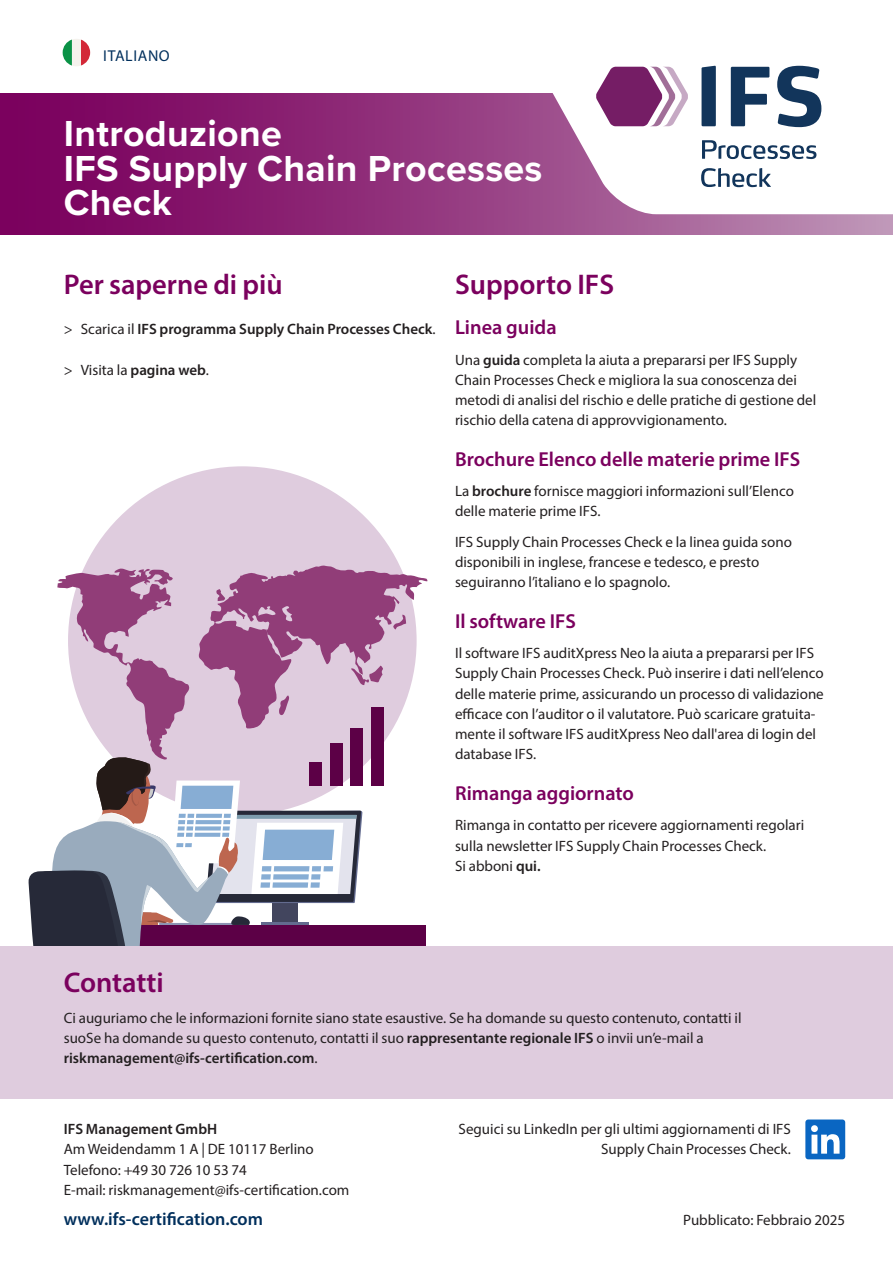
<style>
.page{position:relative;width:893px;height:1263px;background:#fff}
.page>*{position:absolute;margin:0;border:0;box-sizing:border-box;transform-origin:0 0}
.t1{font:700 37.5px/34.5px "Proxima Nova";letter-spacing:.01em;color:#fff}
.t2{font:600 28.5px "Myriad Pro";color:#7b015e}
.t3{font:600 20.25px "Myriad Pro";color:#7b015e}
.t4{font:600 18px "Myriad Pro";color:#002f5c}
.t5{font:15.75px "Myriad Pro";letter-spacing:.04em;color:#002f5c}
.t6{font:15px/20.2px "Myriad Pro";color:#231f20}
.t7{font:600 15px "Myriad Pro";color:#231f20}
.s1{font-weight:400}
.s2{font-weight:600}
</style>
<div class="page">
<div style="left:68px;top:466px;width:349px;height:349px;background:#dfccde;border-radius:50%"></div>
<svg style="left:28px;top:565px;width:400px;height:381px"></svg>
<div style="left:309px;top:762px;width:13px;height:24px;background:#5c0046"></div>
<div style="left:330px;top:743px;width:13px;height:43px;background:#5c0046"></div>
<div style="left:351px;top:728px;width:12px;height:58px;background:#5c0046"></div>
<div style="left:371px;top:707px;width:13px;height:79px;background:#5c0046"></div>
<div style="left:0;top:946px;width:893px;height:152px;background:#dfccde"></div>
<svg style="left:805px;top:1119px;width:40px;height:40px"></svg>
<div style="left:0;top:94px;width:893px;height:141px;background:linear-gradient(to right,#740054,#bd92b6)"></div>
<svg style="left:460px;top:65px;width:433px;height:149px"></svg>
<svg style="left:596px;top:67px;width:92px;height:59px"></svg>
<svg style="left:701px;top:66px;width:120px;height:61px"></svg>
<svg style="left:701px;top:168px;width:70px;height:19px"></svg>
<svg style="left:702px;top:140px;width:114px;height:19px"></svg>
<svg style="left:63px;top:39px;width:27px;height:27px"></svg>
<p class="t5" style="left:103px;top:46px;width:68px">ITALIANO</p>
<h1 class="t1" style="left:64px;top:116px;width:480px">Introduzione<br>IFS Supply Chain Processes<br>Check</h1>
<h2 class="t2" style="left:64px;top:266px;width:220px">Per saperne di più</h2>
<p class="t7" style="left:64px;top:320px;width:373px"><span class="s1">&gt; Scarica il</span> IFS programma Supply Chain Processes Check<span class="s1">.</span></p>
<p class="t6" style="left:64px;top:359px;width:147px">&gt; Visita la <span class="s2">pagina web</span>.</p>
<h2 class="t2" style="left:455px;top:266px;width:161px">Supporto IFS</h2>
<h3 class="t3" style="left:455px;top:314px;width:103px">Linea guida</h3>
<p class="t6" style="left:455px;top:349px;width:363px">Una <span class="s2">guida</span> completa la aiuta a prepararsi per IFS Supply Chain Processes Check e migliora la sua conoscenza dei metodi di analisi del rischio e delle pratiche di gestione del rischio della catena di approvvigionamento.</p>
<h3 class="t3" style="left:455px;top:446px;width:347px">Brochure Elenco delle materie prime IFS</h3>
<p class="t6" style="left:455px;top:481px;width:340px">La <span class="s2">brochure</span> fornisce maggiori informazioni sull’Elenco delle materie prime IFS.</p>
<p class="t6" style="left:455px;top:531px;width:338px">IFS Supply Chain Processes Check e la linea guida sono disponibili in inglese, francese e tedesco, e presto seguiranno l’italiano e lo spagnolo.</p>
<h3 class="t3" style="left:455px;top:608px;width:123px">Il software IFS</h3>
<p class="t6" style="left:455px;top:643px;width:370px">Il software IFS auditXpress Neo la aiuta a prepararsi per IFS Supply Chain Processes Check. Può inserire i dati nell’elenco delle materie prime, assicurando un processo di validazione efficace con l’auditor o il valutatore. Può scaricare gratuita&shy;mente il software IFS auditXpress Neo dall'area di login del database IFS.</p>
<h3 class="t3" style="left:455px;top:780px;width:180px">Rimanga aggiornato</h3>
<p class="t6" style="left:455px;top:815px;width:351px">Rimanga in contatto per ricevere aggiornamenti regolari sulla newsletter IFS Supply Chain Processes Check.<br>Si abboni <span class="s2">qui.</span></p>
<h2 class="t2" style="left:64px;top:965px;width:102px">Contatti</h2>
<p class="t6" style="left:64px;top:1007px;width:679px">Ci auguriamo che le informazioni fornite siano state esaustive. Se ha domande su questo contenuto, contatti il suoSe ha domande su questo contenuto, contatti il suo <span class="s2">rappresentante regionale IFS</span> o invii un’e-mail a <span class="s2">riskmanagement@ifs-certification.com</span>.</p>
<p class="t7" style="left:64px;top:1119px;width:155px">IFS Management GmbH</p>
<p class="t6" style="left:64px;top:1139px;width:287px">Am Weidendamm 1 A | DE 10117 Berlino<br>Telefono: +49 30 726 10 53 74<br>E-mail: riskmanagement@ifs-certification.com</p>
<p class="t4" style="left:64px;top:1208px;width:201px">www.ifs-certification.com</p>
<p class="t6" style="left:459px;top:1119px;width:334px;text-align:right">Seguici su LinkedIn per gli ultimi aggiornamenti di IFS<br>Supply Chain Processes Check.</p>
<p class="t6" style="left:683px;top:1210px;width:163px">Pubblicato: Febbraio 2025</p>
</div>
